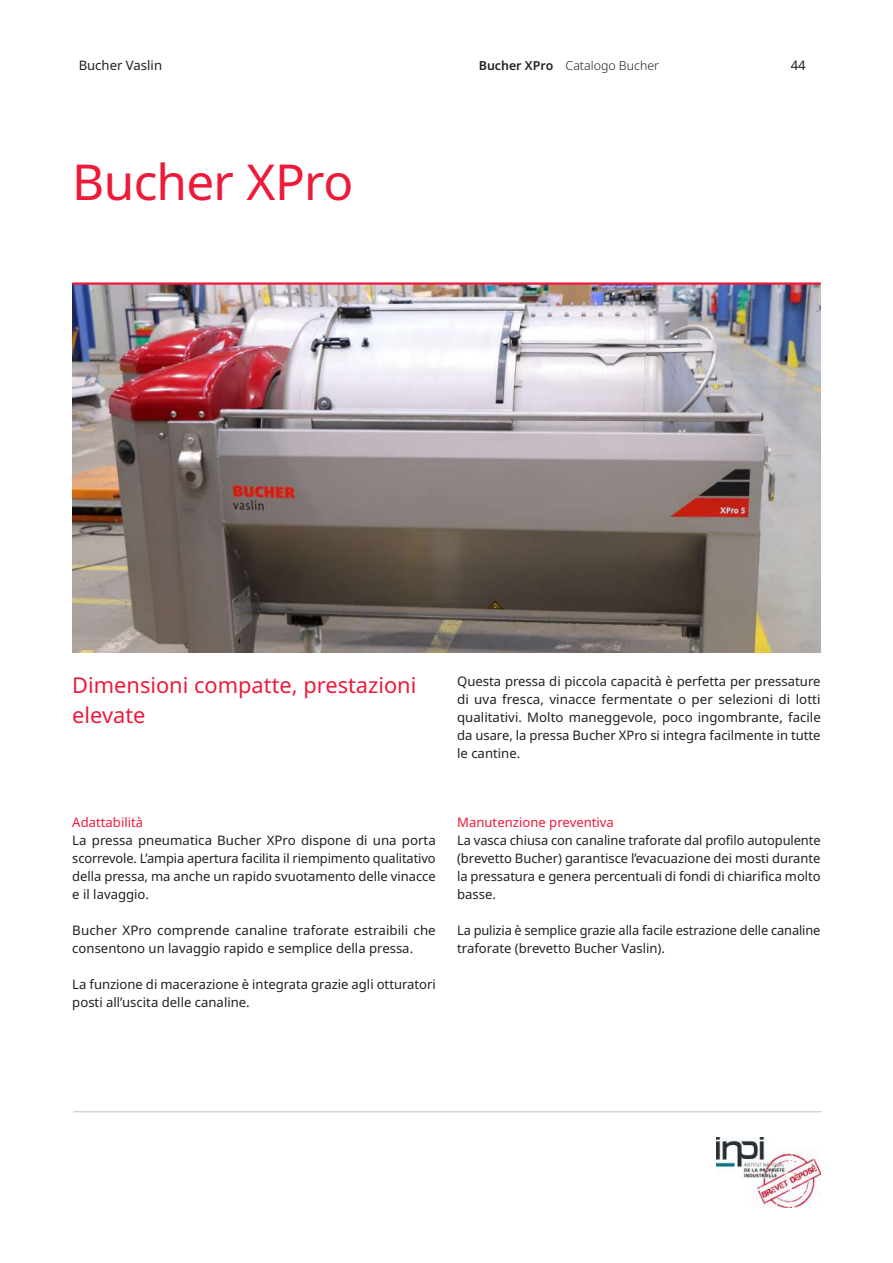
<style>
.page{position:relative;width:893px;height:1263px;background:#fff}
.page>*{position:absolute;margin:0;border:0;box-sizing:border-box;transform-origin:0 0}
.t1{font:49.5px "Noto Sans";letter-spacing:-.015em;color:#ed1a3a}
.t2{font:21.75px/30px "Noto Sans";color:#ed1a3a}
.t3{font:13.2px/18px "Noto Sans";color:#231f20;text-align:justify}
.t4{font:13.2px "Noto Sans";color:#ed1a3a}
.t5{font:300 12.3px "Noto Sans";color:#231f20}
.s1{font-weight:600}
</style>
<div class="page">
<img style="left:72px;top:285px;width:749px;height:367px">
<hr style="left:72px;top:282px;width:749px;height:3px;background:#ed1a3a">
<img style="left:717px;top:1138px;width:104px;height:69px">
<hr style="left:73px;top:1111px;width:749px;height:1px;background:#c7c8ca">
<p class="t3" style="left:79px;top:57px;width:85px">Bucher Vaslin</p>
<p class="t5" style="left:479px;top:57px;width:182px"><span class="s1">Bucher XPro</span> Catalogo Bucher</p>
<p class="t3" style="left:791px;top:57px;width:17px">44</p>
<h1 class="t1" style="left:72px;top:147px;width:283px">Bucher XPro</h1>
<h2 class="t2" style="left:72px;top:670px;width:346px">Dimensioni compatte, prestazioni elevate</h2>
<p class="t3" style="left:457px;top:673px;width:365px">Questa pressa di piccola capacità è perfetta per pressature di uva fresca, vinacce fermentate o per selezioni di lotti qualitativi. Molto maneggevole, poco ingombrante, facile da usare, la pressa Bucher XPro si integra facilmente in tutte le cantine.</p>
<p class="t4" style="left:72px;top:813px;width:72px">Adattabilità</p>
<p class="t3" style="left:72px;top:831px;width:365px">La pressa pneumatica Bucher XPro dispone di una porta scorrevole. L’ampia apertura facilita il riempimento qualitativo della pressa, ma anche un rapido svuotamento delle vinacce e il lavaggio.</p>
<p class="t3" style="left:72px;top:921px;width:365px">Bucher XPro comprende canaline traforate estraibili che consentono un lavaggio rapido e semplice della pressa.</p>
<p class="t3" style="left:72px;top:975px;width:365px">La funzione di macerazione è integrata grazie agli otturatori posti all’uscita delle canaline.</p>
<p class="t4" style="left:457px;top:813px;width:158px">Manutenzione preventiva</p>
<p class="t3" style="left:457px;top:831px;width:365px">La vasca chiusa con canaline traforate dal profilo autopulente (brevetto Bucher) garantisce l’evacuazione dei mosti durante la pressatura e genera percentuali di fondi di chiarifica molto basse.</p>
<p class="t3" style="left:457px;top:921px;width:365px">La pulizia è semplice grazie alla facile estrazione delle canaline traforate (brevetto Bucher Vaslin).</p>
</div>
